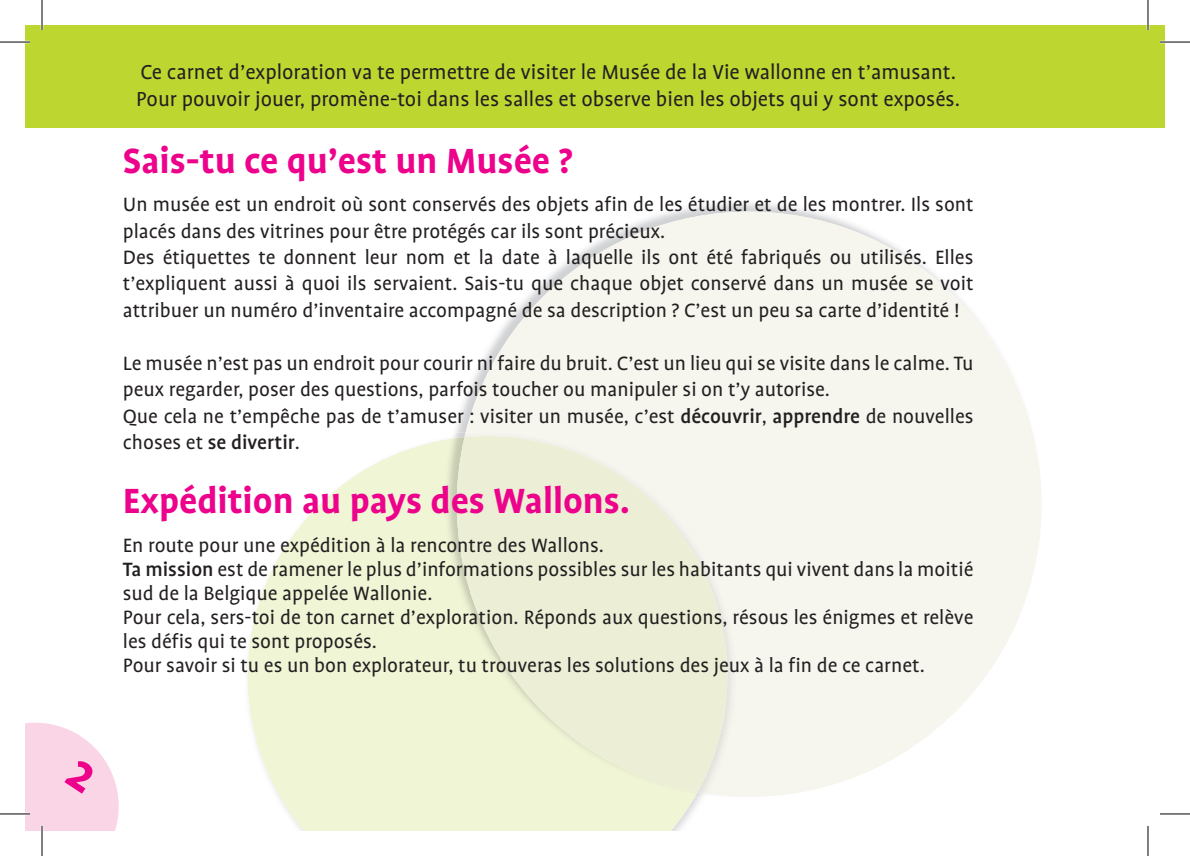
<style>
.page{position:relative;width:1190px;height:856px;background:#fff}
.page>*{position:absolute;margin:0;border:0;box-sizing:border-box;transform-origin:0 0}
.t1{font:700 40px "Profile OT";color:#ed028c}
.t2{font:23px/27.6px "Profile OT";color:#231f20}
.t3{font:22px/26.4px "Profile OT";color:#231f20}
.s1{font-weight:500}
</style>
<div class="page">
<svg style="left:247px;top:440px;width:447px;height:390px;fill:#f0f5d5"></svg>
<svg style="left:465px;top:211px;width:576px;height:585px;fill:#f6f5ee"></svg>
<img style="left:464px;top:432px;width:285px;height:364px">
<svg style="left:441px;top:436px;width:308px;height:355px;background:#edf0d9"></svg>
<div style="left:25px;top:25px;width:1140px;height:102px;background:#bed630"></div>
<hr style="left:0;top:41px;width:30px;height:2px;background:#fff">
<hr style="left:1160px;top:41px;width:30px;height:2px;background:#fff">
<hr style="left:41px;top:0;width:2px;height:30px;background:#fff">
<hr style="left:1146px;top:0;width:3px;height:30px;background:#fff">
<hr style="left:0;top:42px;width:30px;height:1px;background:#000">
<hr style="left:1160px;top:42px;width:30px;height:1px;background:#000">
<hr style="left:0;top:813px;width:30px;height:1px;background:#000">
<hr style="left:1160px;top:813px;width:30px;height:1px;background:#000">
<hr style="left:42px;top:0;width:1px;height:30px;background:#000">
<hr style="left:42px;top:825px;width:1px;height:30px;background:#000">
<hr style="left:1147px;top:0;width:1px;height:30px;background:#000">
<hr style="left:1147px;top:825px;width:1px;height:30px;background:#000">
<svg style="left:25px;top:722px;width:94px;height:108px"></svg>
<p class="t2" style="left:136px;top:58px;width:825px">Ce carnet d’exploration va te permettre de visiter le Musée de la Vie wallonne en t’amusant.<br>Pour pouvoir jouer, promène-toi dans les salles et observe bien les objets qui y sont exposés.</p>
<h1 class="t1" style="left:123px;top:138px;width:451px">Sais-tu ce qu’est un Musée ?</h1>
<p class="t3" style="left:123px;top:191px;width:852px">Un musée est un endroit où sont conservés des objets afin de les étudier et de les montrer. Ils sont placés dans des vitrines pour être protégés car ils sont précieux.<br>Des étiquettes te donnent leur nom et la date à laquelle ils ont été fabriqués ou utilisés. Elles t’expliquent aussi à quoi ils servaient. Sais-tu que chaque objet conservé dans un musée se voit attribuer un numéro d’inventaire accompagné de sa description ? C’est un peu sa carte d’identité !</p>
<p class="t3" style="left:123px;top:350px;width:852px">Le musée n’est pas un endroit pour courir ni faire du bruit. C’est un lieu qui se visite dans le calme. Tu peux regarder, poser des questions, parfois toucher ou manipuler si on t’y autorise.<br>Que cela ne t’empêche pas de t’amuser : visiter un musée, c’est <span class="s1">découvrir</span>, <span class="s1">apprendre</span> de nouvelles choses et <span class="s1">se divertir</span>.</p>
<h1 class="t1" style="left:123px;top:478px;width:509px">Expédition au pays des Wallons.</h1>
<p class="t3" style="left:123px;top:533px;width:852px;line-height:24px">En route pour une expédition à la rencontre des Wallons.<br><span class="s1">Ta mission</span> est de ramener le plus d’informations possibles sur les habitants qui vivent dans la moitié sud de la Belgique appelée Wallonie.<br>Pour cela, sers-toi de ton carnet d’exploration. Réponds aux questions, résous les énigmes et relève les défis qui te sont proposés.<br>Pour savoir si tu es un bon explorateur, tu trouveras les solutions des jeux à la fin de ce carnet.</p>
</div>
